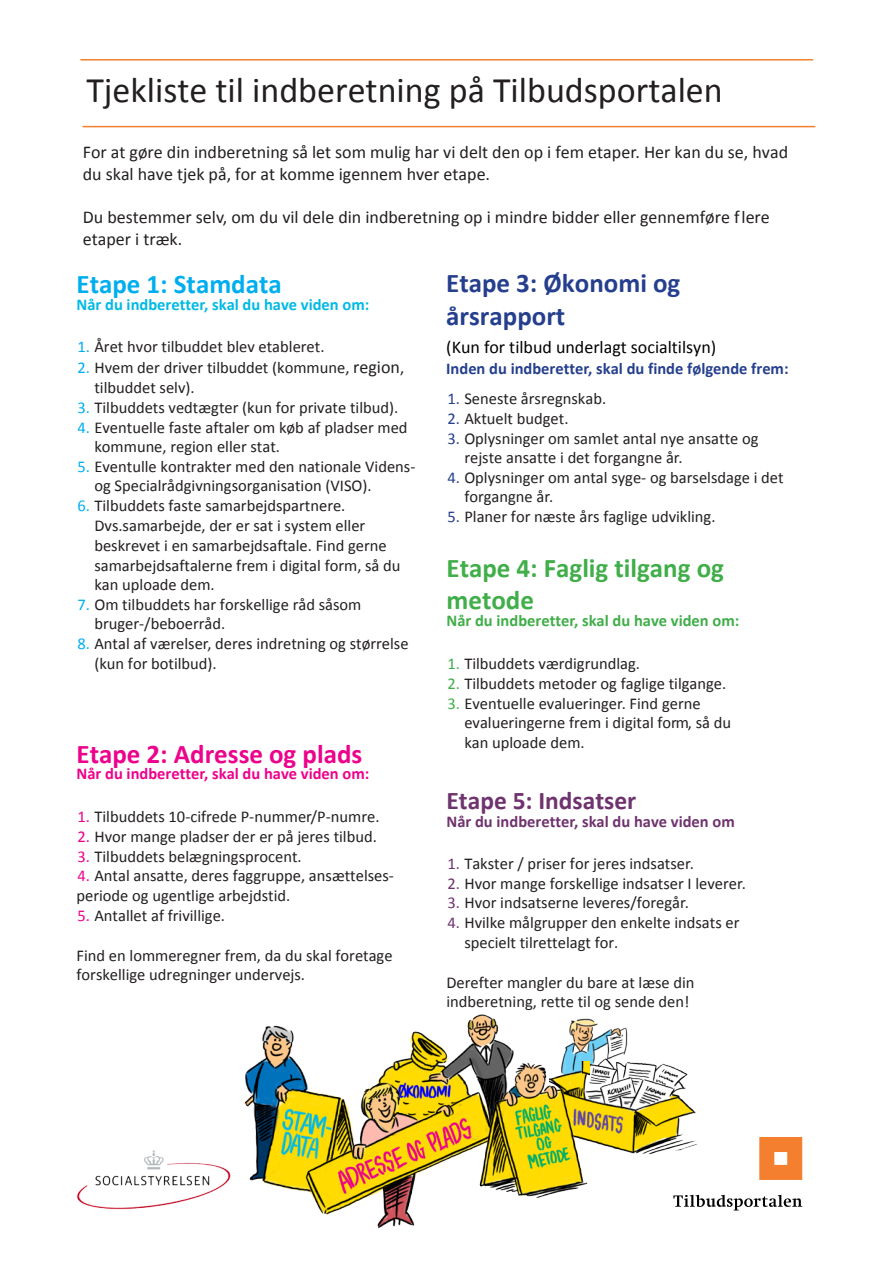
<style>
.page{position:relative;width:893px;height:1263px;background:#fff}
.page>*{position:absolute;margin:0;border:0;box-sizing:border-box;transform-origin:0 0}
.t1{font:36px "Calibri";color:#231f20}
.t2{font:700 27px/32.4px "Calibri";color:#40ae49}
.t3{font:700 27px/32.4px "Calibri";color:#253f8e}
.t4{font:700 27px "Calibri";color:#ed028c}
.t5{font:700 27px "Calibri";color:#00aeef}
.t6{font:700 25.5px "Calibri";color:#6f336e}
.t7{font:18px/21.6px "Calibri";color:#231f20}
.t8{font:18px "Calibri";color:#000}
.t9{font:16.5px/19.8px "Calibri";color:#231f20}
.t10{font:700 16.5px "Calibri";color:#253f8e}
.t11{font:700 16.5px "Calibri";color:#00bae4}
.t12{font:700 16.5px "Calibri";color:#ed028c}
.t13{font:700 16.5px "Calibri";color:#40ae49}
.t14{font:700 16.5px "Calibri";color:#6f336e}
.s1{color:#00aeef}
.s2{font-size:18px}
.s3{color:#253f8e}
.s4{color:#40ae49}
.s5{color:#ed028c}
.s6{color:#6f336e}
</style>
<div class="page">
<svg style="left:673px;top:1195px;width:129px;height:15px"></svg>
<svg style="left:759px;top:1137px;width:43px;height:43px;background:#f58c43"></svg>
<img style="left:77px;top:1150px;width:154px;height:60px">
<img style="left:562px;top:1018px;width:136px;height:137px">
<img style="left:244px;top:1025px;width:59px;height:165px">
<img style="left:383px;top:1014px;width:131px;height:59px">
<img style="left:292px;top:1073px;width:182px;height:156px">
<img style="left:474px;top:1062px;width:115px;height:136px">
<hr style="left:83px;top:126px;width:732px;height:1px;background:#f4802f">
<hr style="left:80px;top:59px;width:733px;height:2px;background:#f4802f">
<p class="t1" style="left:86px;top:67px;width:638px">Tjekliste til indberetning på Tilbudsportalen</p>
<p class="t7" style="left:83px;top:142px;width:707px">For at gøre din indberetning så let som mulig har vi delt den op i fem etaper. Her kan du se, hvad du skal have tjek på, for at komme igennem hver etape.</p>
<p class="t7" style="left:83px;top:206px;width:688px">Du bestemmer selv, om du vil dele din indberetning op i mindre bidder eller gennemføre flere etaper i træk.</p>
<p class="t5" style="left:77px;top:266px;width:207px">Etape 1: Stamdata</p>
<p class="t11" style="left:77px;top:293px;width:294px">Når du indberetter, skal du have viden om:</p>
<p class="t9" style="left:77px;top:337px;width:249px"><span class="s1">1.</span> Året hvor tilbuddet blev etableret.</p>
<p class="t9" style="left:94px;top:358px;width:311px;text-indent:-17px"><span class="s1">2.</span> Hvem der driver tilbuddet (kommune, <span class="s2">region</span>, tilbuddet selv).</p>
<p class="t9" style="left:77px;top:397px;width:322px"><span class="s1">3.</span> Tilbuddets vedtægter (kun for private tilbud).</p>
<p class="t9" style="left:94px;top:417px;width:315px;line-height:19.4px;text-indent:-17px"><span class="s1">4.</span> Eventuelle faste aftaler om køb af pladser med kommune, region eller stat.</p>
<p class="t9" style="left:94px;top:457px;width:322px;text-indent:-17px"><span class="s1">5.</span> Eventulle kontrakter med den nationale Videns&shy;og Specialrådgivningsorganisation (VISO).</p>
<p class="t9" style="left:94px;top:496px;width:308px;text-indent:-17px"><span class="s1">6.</span> Tilbuddets faste samarbejdspartnere.<br>Dvs.samarbejde, der er sat i system eller beskrevet i en samarbejdsaftale. Find gerne samarbejdsaftalerne frem i digital form, så du kan uploade dem.</p>
<p class="t9" style="left:94px;top:595px;width:269px;line-height:19.4px;text-indent:-17px"><span class="s1">7.</span> Om tilbuddets har forskellige råd såsom bruger-/beboerråd.</p>
<p class="t9" style="left:94px;top:634px;width:316px;line-height:19.4px;text-indent:-17px"><span class="s1">8.</span> Antal af værelser, deres indretning og størrelse (kun for botilbud).</p>
<p class="t3" style="left:446px;top:267px;width:236px">Etape 3: Økonomi og årsrapport</p>
<p class="t8" style="left:446px;top:336px;width:272px">(Kun for tilbud underlagt socialtilsyn)</p>
<p class="t10" style="left:446px;top:358px;width:344px">Inden du indberetter, skal du finde følgende frem:</p>
<p class="t9" style="left:447px;top:389px;width:160px"><span class="s3">1.</span> Seneste årsregnskab.</p>
<p class="t9" style="left:447px;top:409px;width:123px"><span class="s3">2.</span> Aktuelt budget.</p>
<p class="t9" style="left:464px;top:429px;width:296px;line-height:19.4px;text-indent:-17px"><span class="s3">3.</span> Oplysninger om samlet antal nye ansatte og rejste ansatte i det forgangne år.</p>
<p class="t9" style="left:464px;top:468px;width:321px;line-height:19.4px;text-indent:-17px"><span class="s3">4.</span> Oplysninger om antal syge- og barselsdage i det forgangne år.</p>
<p class="t9" style="left:447px;top:507px;width:270px"><span class="s3">5.</span> Planer for næste års faglige udvikling.</p>
<p class="t2" style="left:446px;top:552px;width:279px">Etape 4: Faglig tilgang og metode</p>
<p class="t13" style="left:446px;top:610px;width:294px">Når du indberetter, skal du have viden om:</p>
<p class="t9" style="left:447px;top:654px;width:194px"><span class="s4">1.</span> Tilbuddets værdigrundlag.</p>
<p class="t9" style="left:447px;top:673px;width:280px"><span class="s4">2.</span> Tilbuddets metoder og faglige tilgange.</p>
<p class="t9" style="left:464px;top:693px;width:268px;text-indent:-17px"><span class="s4">3.</span> Eventuelle evalueringer. Find gerne evalueringerne frem i digital form, så du kan uploade dem.</p>
<p class="t4" style="left:77px;top:736px;width:287px">Etape 2: Adresse og plads</p>
<p class="t12" style="left:77px;top:763px;width:294px">Når du indberetter, skal du have viden om:</p>
<p class="t9" style="left:77px;top:807px;width:304px"><span class="s5">1.</span> Tilbuddets 10-cifrede P-nummer/P-numre.</p>
<p class="t9" style="left:77px;top:826px;width:301px"><span class="s5">2.</span> Hvor mange pladser der er på jeres tilbud.</p>
<p class="t9" style="left:77px;top:846px;width:226px"><span class="s5">3.</span> Tilbuddets belægningsprocent.</p>
<p class="t9" style="left:77px;top:866px;width:319px"><span class="s5">4.</span> Antal ansatte, deres faggruppe, ansættelses&shy;periode og ugentlige arbejdstid.</p>
<p class="t9" style="left:77px;top:906px;width:149px"><span class="s5">5.</span> Antallet af frivillige.</p>
<p class="t9" style="left:77px;top:945px;width:318px">Find en lommeregner frem, da du skal foretage forskellige udregninger undervejs.</p>
<p class="t6" style="left:446px;top:784px;width:191px">Etape 5: Indsatser</p>
<p class="t14" style="left:446px;top:811px;width:290px">Når du indberetter, skal du have viden om</p>
<p class="t9" style="left:447px;top:853px;width:248px"><span class="s6">1.</span> Takster / priser for jeres indsatser.</p>
<p class="t9" style="left:447px;top:873px;width:300px"><span class="s6">2.</span> Hvor mange forskellige indsatser I leverer.</p>
<p class="t9" style="left:447px;top:893px;width:243px"><span class="s6">3.</span> Hvor indsatserne leveres/foregår.</p>
<p class="t9" style="left:464px;top:913px;width:277px;line-height:19.4px;text-indent:-17px"><span class="s6">4.</span> Hvilke målgrupper den enkelte indsats er specielt tilrettelagt for.</p>
<p class="t9" style="left:446px;top:972px;width:250px">Derefter mangler du bare at læse din indberetning, rette til og sende den!</p>
</div>
